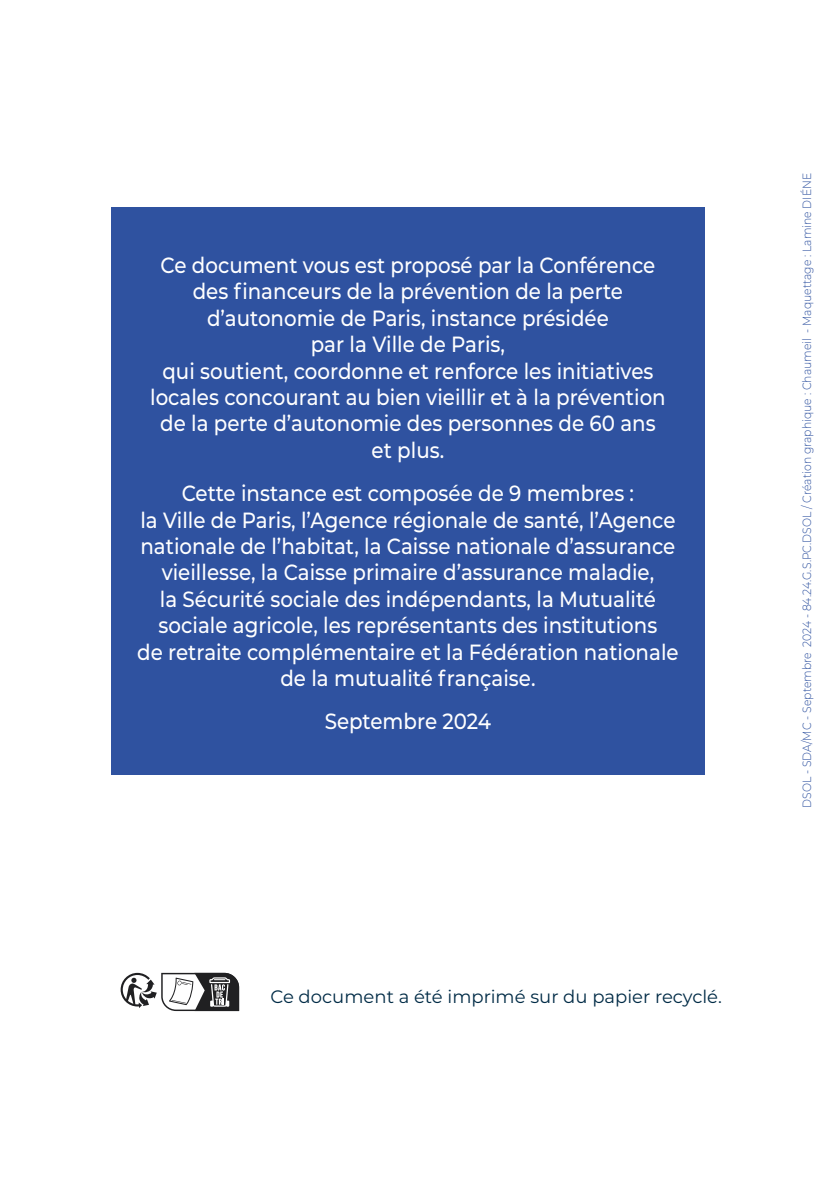
<style>
.page{position:relative;width:840px;height:1191px;background:#fff}
.page>*{position:absolute;margin:0;border:0;box-sizing:border-box;transform-origin:0 0}
.t1{font:500 22px/26.4px "Montserrat";color:#fff;text-align:center;scale:.9 1}
.t2{font:18px "Montserrat";color:#002b46}
.t3{font:300 12px "Montserrat";color:#2f52a0;scale:.9 1}
</style>
<div class="page">
<div style="left:111px;top:207px;width:593px;height:567px;background:#2f52a0"></div>
<svg style="left:120px;top:972px;width:120px;height:40px"></svg>
<p class="t1" style="left:150px;top:251px;width:574px">Ce document vous est proposé par la Conférence des financeurs de la prévention de la perte d’autonomie de Paris, instance présidée<br>par la Ville de Paris,<br>qui soutient, coordonne et renforce les initiatives locales concourant au bien vieillir et à la prévention de la perte d’autonomie des personnes de 60 ans et plus.</p>
<p class="t1" style="left:137px;top:479px;width:602px">Cette instance est composée de 9 membres :<br>la Ville de Paris, l’Agence régionale de santé, l’Agence nationale de l’habitat, la Caisse nationale d’assurance vieillesse, la Caisse primaire d’assurance maladie,<br>la Sécurité sociale des indépendants, la Mutualité sociale agricole, les représentants des institutions<br>de retraite complémentaire et la Fédération nationale de la mutualité française.</p>
<p class="t1" style="left:324px;top:707px;width:186px">Septembre 2024</p>
<p class="t2" style="left:270px;top:983px;width:452px">Ce document a été imprimé sur du papier recyclé.</p>
<p class="t3" style="left:798px;top:808px;width:706px;rotate:-90deg">DSOL - SDA/MC - Septembre 2024 - 84.24.G.S.PC.DSOL / Création graphique : Chaumeil - Maquettage : Lamine DIÉNE</p>
</div>
